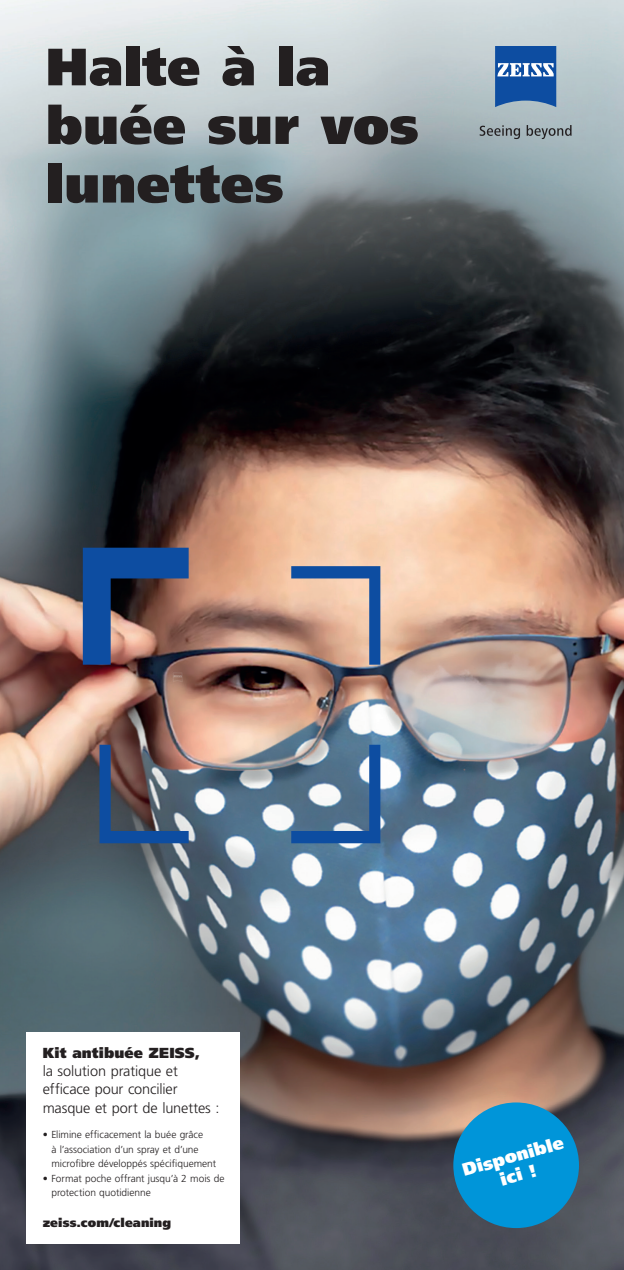
<style>
.page{position:relative;width:624px;height:1270px;background:#fff}
.page>*{position:absolute;margin:0;border:0;box-sizing:border-box;transform-origin:0 0}
.t1{font:900 52.42px/58.6px "Frutiger LT Std";letter-spacing:.01em;color:#231f20}
.t2{font:900 17.72px/19.4px "Frutiger LT Std";color:#fff;text-align:center}
.t3{font:300 14.52px/18.2px "Frutiger LT Std";letter-spacing:-.01em;color:#231f20}
.t4{font:900 14.52px "Frutiger LT Std";letter-spacing:.01em;color:#231f20}
.t5{font:900 12.34px "Frutiger LT Std";letter-spacing:.01em;color:#231f20}
.t6{font:300 10.16px/14.5px "Frutiger LT Std";color:#231f20}
</style>
<div class="page">
<img style="left:0;top:0;width:624px;height:1270px">
<div style="left:26px;top:1032px;width:214px;height:212px;background:#fff"></div>
<svg style="left:495px;top:46px;width:61px;height:61px;background:#366aae"></svg>
<svg style="left:479px;top:125px;width:41px;height:14px"></svg>
<svg style="left:526px;top:125px;width:45px;height:14px"></svg>
<svg style="left:83px;top:548px;width:106px;height:117px;background:#495171"></svg>
<svg style="left:99px;top:745px;width:90px;height:98px;background:#545a6f"></svg>
<svg style="left:291px;top:566px;width:89px;height:99px;background:#ab9999"></svg>
<svg style="left:291px;top:745px;width:89px;height:98px;background:#5a7b9e"></svg>
<div style="left:453px;top:1102px;width:126px;height:126px;background:#0095d9;border-radius:50%"></div>
<h1 class="t1" style="left:46px;top:37px;width:374px">Halte à la buée sur vos lunettes</h1>
<h3 class="t4" style="left:43px;top:1044px;width:159px">Kit antibuée ZEISS,</h3>
<h3 class="t3" style="left:43px;top:1062px;width:178px">la solution pratique et efficace pour concilier masque et port de lunettes :</h3>
<p class="t6" style="left:51px;top:1128px;width:166px;text-indent:-9px">• Elimine efficacement la buée grâce<br>à l’association d’un spray et d’une microfibre développés spécifiquement</p>
<p class="t6" style="left:51px;top:1171px;width:175px;text-indent:-9px">• Format poche offrant jusqu’à 2 mois de protection quotidienne</p>
<p class="t5" style="left:43px;top:1215px;width:130px">zeiss.com/cleaning</p>
<h2 class="t2" style="left:460px;top:1161px;width:106px;rotate:-16deg">Disponible ici !</h2>
</div>
